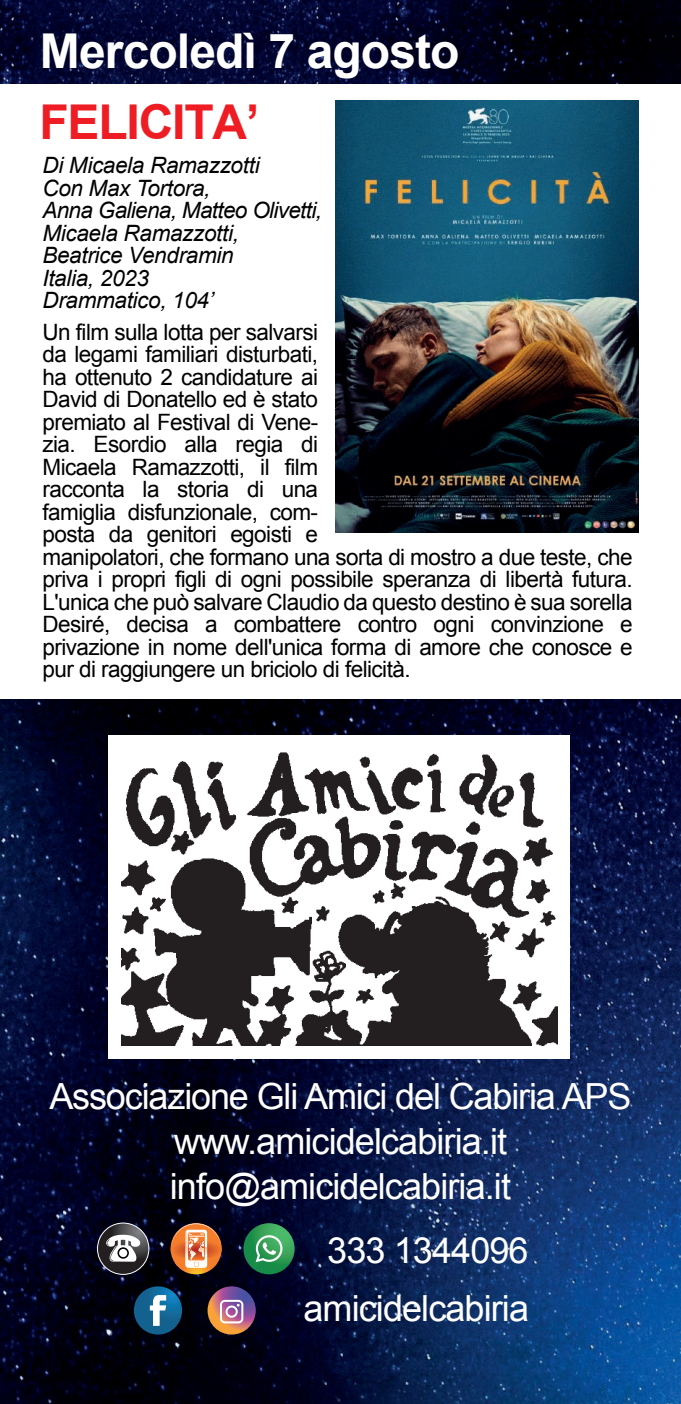
<style>
.page{position:relative;width:681px;height:1404px;background:#fff}
.page>*{position:absolute;margin:0;border:0;box-sizing:border-box;transform-origin:0 0}
.t1{font:700 48px "Arial";letter-spacing:-.02em;color:#fff}
.t2{font:700 48px "Arial";letter-spacing:-.025em;color:#ee1d23}
.t3{font:36px/45px "Arial";letter-spacing:-.025em;color:#fff;text-align:center}
.t4{font:22.5px/22.5px "Arial";letter-spacing:-.025em;color:#000}
.t5{font:italic 22.5px/22.5px "Arial";letter-spacing:-.015em;color:#000}
</style>
<div class="page">
<img style="left:335px;top:101px;width:303px;height:431px">
<img style="left:0;top:699px;width:680px;height:704px">
<img style="left:0;top:0;width:680px;height:83px">
<div style="left:108px;top:735px;width:461px;height:323px;background:#fff"></div>
<img style="left:122px;top:752px;width:434px;height:293px">
<svg style="left:243px;top:1222px;width:51px;height:52px"></svg>
<svg style="left:255px;top:1234px;width:27px;height:28px"></svg>
<svg style="left:207px;top:1286px;width:49px;height:48px;background:#906271"></svg>
<svg style="left:134px;top:1286px;width:48px;height:48px;background:#2b6587"></svg>
<svg style="left:171px;top:1223px;width:50px;height:50px;background:#c47b4f"></svg>
<svg style="left:97px;top:1222px;width:52px;height:52px"></svg>
<h1 class="t1" style="left:40px;top:19px;width:421px">Mercoledì 7 agosto</h1>
<h1 class="t2" style="left:39px;top:90px;width:221px">FELICITA’</h1>
<p class="t5" style="left:42px;top:154px;width:281px">Di Micaela Ramazzotti<br>Con Max Tortora,<br>Anna Galiena, Matteo Olivetti,<br>Micaela Ramazzotti,<br>Beatrice Vendramin<br>Italia, 2023<br>Drammatico, 104’</p>
<p class="t4" style="left:42px;top:321px;width:591px">Un film sulla lotta per salvarsi<br>da legami familiari disturbati,<br>ha ottenuto 2 candidature ai<br>David di Donatello ed è stato<br>premiato al Festival di Vene-<br>zia. Esordio alla regia di<br>Micaela Ramazzotti, il film<br>racconta la storia di una<br>famiglia disfunzionale, com-<br>posta da genitori egoisti e<br>manipolatori, che formano una sorta di mostro a due teste, che priva i propri figli di ogni possibile speranza di libertà futura.<br>L'unica che può salvare Claudio da questo destino è sua sorella Desiré, decisa a combattere contro ogni convinzione e privazione in nome dell'unica forma di amore che conosce e pur di raggiungere un briciolo di felicità.</p>
<h2 class="t3" style="left:49px;top:1073px;width:583px">Associazione Gli Amici del Cabiria APS www.amicidelcabiria.it info@amicidelcabiria.it</h2>
<h2 class="t3" style="left:327px;top:1228px;width:203px">333 1344096</h2>
<h2 class="t3" style="left:303px;top:1286px;width:227px">amicidelcabiria</h2>
</div>
